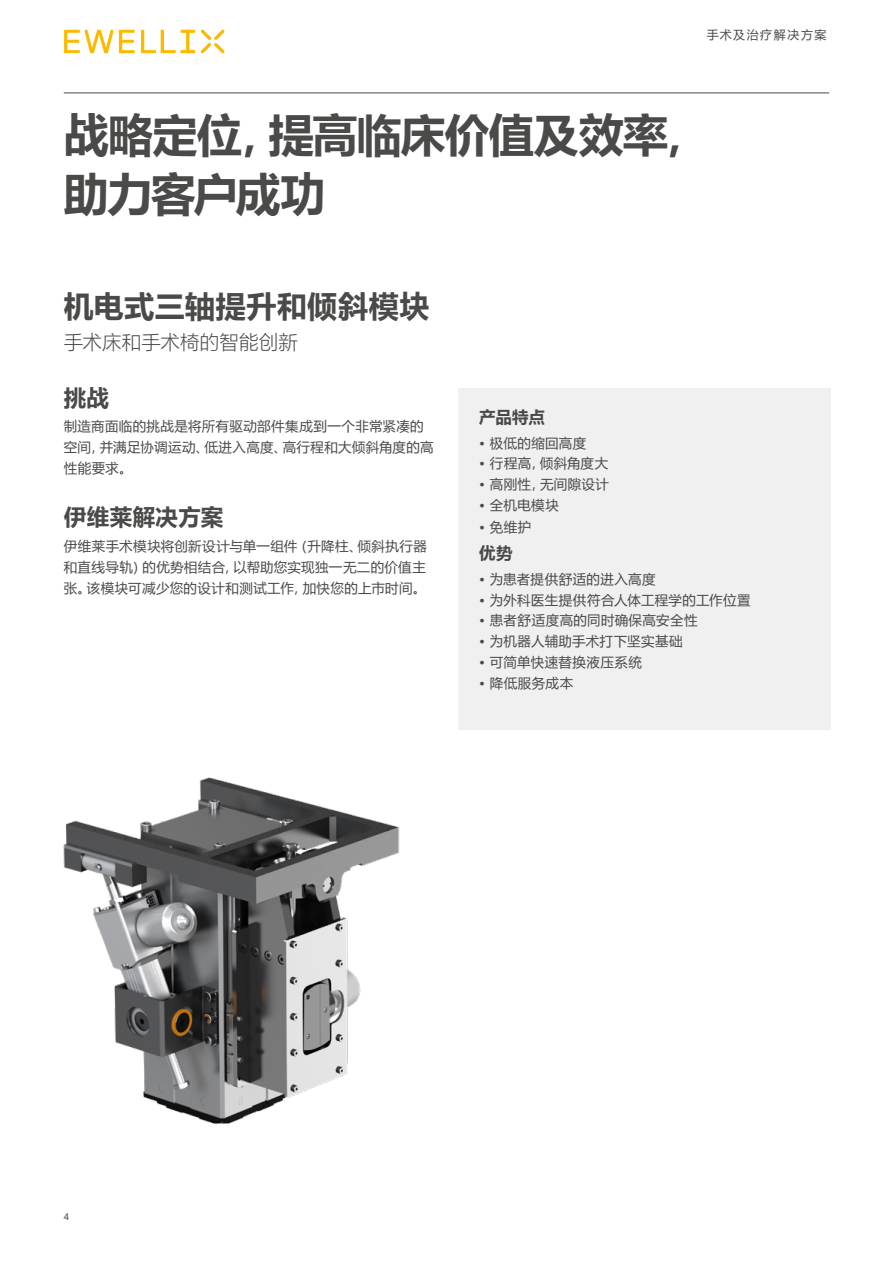
<style>
.page{position:relative;width:893px;height:1263px;background:#fff}
.page>*{position:absolute;margin:0;border:0;box-sizing:border-box;transform-origin:0 0}
.t1{font:700 45px/59.6px "Microsoft Ya Hei";letter-spacing:-.02em;color:#4a4a49}
.t2{font:700 30px "Microsoft Ya Hei";letter-spacing:.02em;color:#4a4a49}
.t3{font:700 22.5px "Microsoft Ya Hei";letter-spacing:.015em;color:#4a4a49}
.t4{font:300 19.5px "Microsoft Ya Hei";letter-spacing:.005em;color:#4a4a49}
.t5{font:700 16.5px "Microsoft Ya Hei";color:#4a4a49}
.t6{font:13.5px/21px "Microsoft Ya Hei";letter-spacing:.025em;color:#4a4a49}
.t7{font:12px "Microsoft Ya Hei";letter-spacing:.125em;color:#4a4a49}
.t8{font:9px "Microsoft Ya Hei";color:#4a4a49}
</style>
<div class="page">
<hr style="left:64px;top:93px;width:765px;height:1px;background:#4a4a49">
<svg style="left:64px;top:30px;width:131px;height:23px"></svg>
<svg style="left:201px;top:30px;width:23px;height:23px"></svg>
<img style="left:63px;top:777px;width:337px;height:348px">
<div style="left:458px;top:388px;width:372px;height:342px;background:#f0f0f0"></div>
<p class="t7" style="left:707px;top:27px;width:121px">手术及治疗解决方案</p>
<h1 class="t1" style="left:64px;top:103px;width:647px">战略定位，提高临床价值及效率，助力客户成功</h1>
<h2 class="t2" style="left:64px;top:286px;width:367px">机电式三轴提升和倾斜模块</h2>
<h3 class="t4" style="left:64px;top:329px;width:236px">手术床和手术椅的智能创新</h3>
<h3 class="t3" style="left:64px;top:382px;width:47px">挑战</h3>
<p class="t6" style="left:64px;top:416px;width:371px">制造商面临的挑战是将所有驱动部件集成到一个非常紧凑的空间，并满足协调运动、低进入高度、高行程和大倾斜角度的高性能要求。</p>
<h3 class="t3" style="left:64px;top:501px;width:161px">伊维莱解决方案</h3>
<p class="t6" style="left:64px;top:535px;width:365px;text-align:justify">伊维莱手术模块将创新设计与单一组件（升降柱、倾斜执行器和直线导轨）的优势相结合，以帮助您实现独一无二的价值主张。该模块可减少您的设计和测试工作，加快您的上市时间。</p>
<p class="t5" style="left:479px;top:405px;width:67px">产品特点</p>
<p class="t6" style="left:479px;top:432px;width:108px">• 极低的缩回高度</p>
<p class="t6" style="left:479px;top:453px;width:130px">• 行程高，倾斜角度大</p>
<p class="t6" style="left:479px;top:473px;width:131px">• 高刚性，无间隙设计</p>
<p class="t6" style="left:479px;top:494px;width:81px">• 全机电模块</p>
<p class="t6" style="left:479px;top:516px;width:54px">• 免维护</p>
<p class="t5" style="left:479px;top:541px;width:35px">优势</p>
<p class="t6" style="left:479px;top:568px;width:178px">• 为患者提供舒适的进入高度</p>
<p class="t6" style="left:479px;top:589px;width:273px">• 为外科医生提供符合人体工程学的工作位置</p>
<p class="t6" style="left:479px;top:610px;width:220px">• 患者舒适度高的同时确保高安全性</p>
<p class="t6" style="left:479px;top:630px;width:205px">• 为机器人辅助手术打下坚实基础</p>
<p class="t6" style="left:479px;top:651px;width:164px">• 可简单快速替换液压系统</p>
<p class="t6" style="left:479px;top:672px;width:95px">• 降低服务成本</p>
<p class="t8" style="left:64px;top:1210px;width:7px">4</p>
</div>
